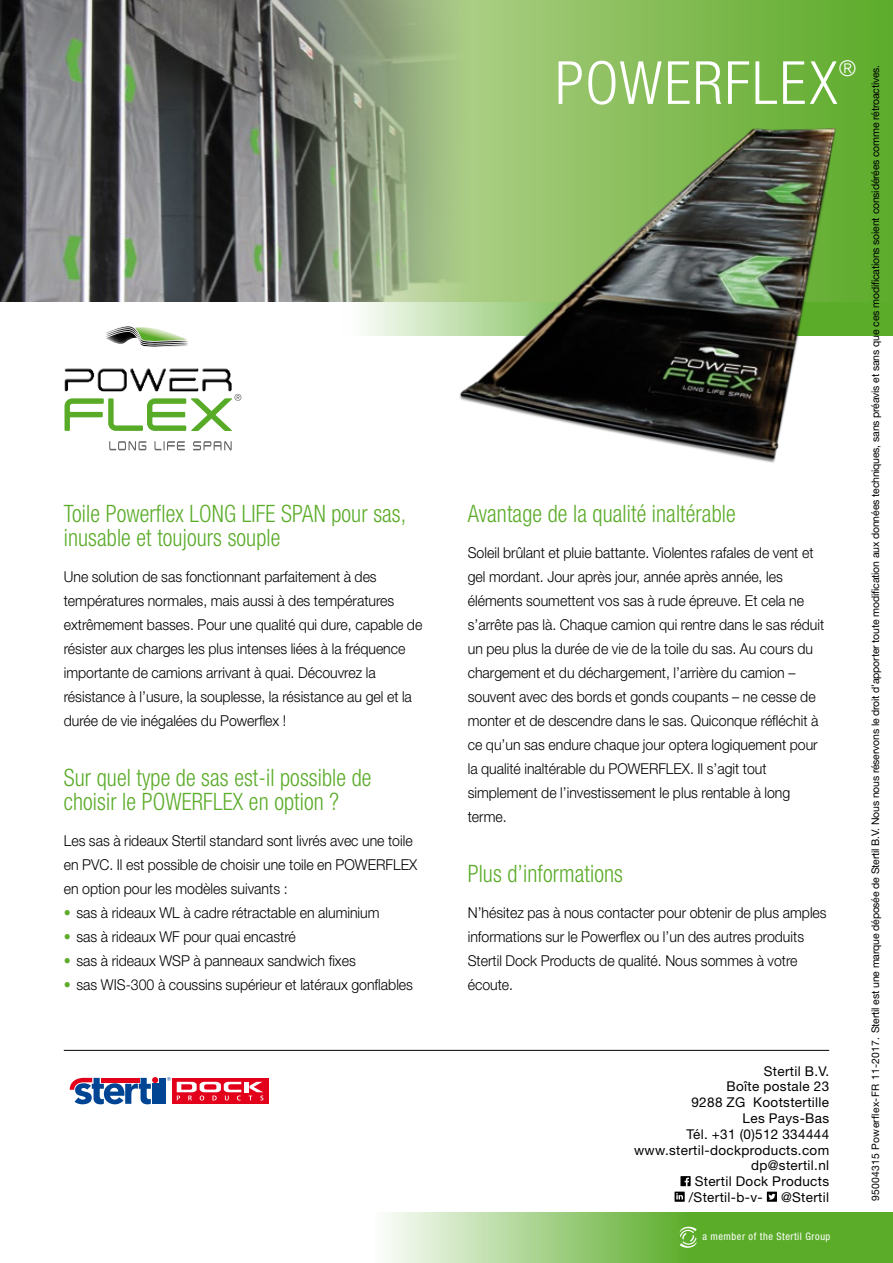
<style>
.page{position:relative;width:893px;height:1263px;background:#fff}
.page>*{position:absolute;margin:0;border:0;box-sizing:border-box;transform-origin:0 0}
.t1{font:300 condensed 59.55px "Helvetica Neue LT Std";letter-spacing:.035em;color:#fff}
.t2{font:300 condensed 24px/24px "Helvetica Neue LT Std";letter-spacing:.005em;color:#5bac29;scale:.94 1}
.t3{font:300 condensed 21.9px "Helvetica Neue LT Std";color:#fff}
.t4{font:300 15px/24px "Helvetica Neue LT Std";color:#000;scale:.94 1}
.t5{font:13.5px "Helvetica Neue LT Std";letter-spacing:.025em;color:#000}
.t6{font:10.5px "Helvetica Neue LT Std";letter-spacing:-.02em;color:#000}
.t7{font:condensed 10.35px "Helvetica Neue LT Std";letter-spacing:.05em;color:#fff}
.s1{color:#5bac29}
.s2{font-size:10.35px}
</style>
<div class="page">
<svg style="left:0;top:0;width:893px;height:302px;background:#758d64"></svg>
<svg style="left:362px;top:302px;width:531px;height:33px;background:#afd697"></svg>
<svg style="left:385px;top:1212px;width:508px;height:51px;background:#8bc467"></svg>
<svg style="left:679px;top:1227px;width:18px;height:21px"></svg>
<hr style="left:64px;top:1050px;width:765px;height:1px;background:#000">
<img style="left:449px;top:123px;width:395px;height:340px">
<div style="left:160px;top:1078px;width:6px;height:26px;background:#004494"></div>
<svg style="left:70px;top:1077px;width:88px;height:27px"></svg>
<svg style="left:167px;top:1077px;width:4px;height:4px"></svg>
<div style="left:172px;top:1078px;width:96px;height:26px;background:#e2001a"></div>
<div style="left:244px;top:1082px;width:5px;height:10px;background:#fff"></div>
<svg style="left:177px;top:1082px;width:64px;height:18px"></svg>
<svg style="left:249px;top:1082px;width:14px;height:18px"></svg>
<img style="left:64px;top:368px;width:178px;height:39px">
<svg style="left:109px;top:441px;width:123px;height:9px"></svg>
<svg style="left:65px;top:394px;width:176px;height:37px"></svg>
<svg style="left:106px;top:326px;width:82px;height:21px"></svg>
<svg style="left:675px;top:1176px;width:16px;height:26px"></svg>
<svg style="left:767px;top:1191px;width:10px;height:11px"></svg>
<h2 class="t2" style="left:64px;top:501px;width:366px">Toile Powerflex LONG LIFE SPAN pour sas, inusable et toujours souple</h2>
<p class="t4" style="left:64px;top:564px;width:383px">Une solution de sas fonctionnant parfaitement à des températures normales, mais aussi à des températures extrêmement basses. Pour une qualité qui dure, capable de résister aux charges les plus intenses liées à la fréquence importante de camions arrivant à quai. Découvrez la résistance à l’usure, la souplesse, la résistance au gel et la durée de vie inégalées du Powerflex !</p>
<h2 class="t2" style="left:64px;top:765px;width:329px">Sur quel type de sas est-il possible de choisir le POWERFLEX en option ?</h2>
<p class="t4" style="left:64px;top:828px;width:377px">Les sas à rideaux Stertil standard sont livrés avec une toile en PVC. Il est possible de choisir une toile en POWERFLEX en option pour les modèles suivants :</p>
<p class="t4" style="left:64px;top:900px;width:337px"><span class="s1">•</span> sas à rideaux WL à cadre rétractable en aluminium</p>
<p class="t4" style="left:64px;top:924px;width:248px"><span class="s1">•</span> sas à rideaux WF pour quai encastré</p>
<p class="t4" style="left:64px;top:948px;width:312px"><span class="s1">•</span> sas à rideaux WSP à panneaux sandwich fixes</p>
<p class="t4" style="left:64px;top:972px;width:373px"><span class="s1">•</span> sas WIS-300 à coussins supérieur et latéraux gonflables</p>
<h1 class="t1" style="left:555px;top:49px;width:284px">POWERFLEX</h1>
<h3 class="t3" style="left:839px;top:56px;width:19px">®</h3>
<h2 class="t2" style="left:468px;top:501px;width:287px">Avantage de la qualité inaltérable</h2>
<p class="t4" style="left:468px;top:540px;width:381px">Soleil brûlant et pluie battante. Violentes rafales de vent et gel mordant. Jour après jour, année après année, les éléments soumettent vos sas à rude épreuve. Et cela ne s’arrête pas là. Chaque camion qui rentre dans le sas réduit un peu plus la durée de vie de la toile du sas. Au cours du chargement et du déchargement, l’arrière du camion – souvent avec des bords et gonds coupants – ne cesse de monter et de descendre dans le sas. Quiconque réfléchit à ce qu’un sas endure chaque jour optera logiquement pour la qualité inaltérable du POWERFLEX. Il s’agit tout simplement de l’investissement le plus rentable à long terme.</p>
<h2 class="t2" style="left:468px;top:861px;width:167px">Plus d’informations</h2>
<p class="t4" style="left:468px;top:900px;width:383px">N’hésitez pas à nous contacter pour obtenir de plus amples informations sur le Powerflex ou l’un des autres produits Stertil Dock Products de qualité. Nous sommes à votre écoute.</p>
<p class="t5" style="left:764px;top:1063px;width:67px">Stertil B.V.</p>
<p class="t5" style="left:727px;top:1078px;width:104px">Boîte postale 23</p>
<p class="t5" style="left:691px;top:1094px;width:139px">9288 ZG Kootstertille</p>
<p class="t5" style="left:743px;top:1110px;width:88px">Les Pays-Bas</p>
<p class="t5" style="left:687px;top:1126px;width:144px">Tél. +31 (0)512 334444</p>
<p class="t5" style="left:634px;top:1142px;width:197px">www.stertil-dockproducts.com</p>
<p class="t5" style="left:751px;top:1157px;width:80px">dp@stertil.nl</p>
<p class="t5" style="left:695px;top:1173px;width:136px">Stertil Dock Products</p>
<p class="t5" style="left:689px;top:1189px;width:76px">/Stertil-b-v-</p>
<p class="t5" style="left:781px;top:1189px;width:50px">@Stertil</p>
<p class="t7" style="left:702px;top:1230px;width:130px">a member of the Stertil Group</p>
<p class="t6" style="left:869px;top:1201px;width:1138px;rotate:-90deg"><span class="s2">95004315 Powerflex-FR 11-2017</span>. Stertil est une marque déposée de Stertil B.V. Nous nous réservons le droit d’apporter toute modification aux données techniques, sans préavis et sans que ces modifications soient considérées comme rétroactives.</p>
</div>
